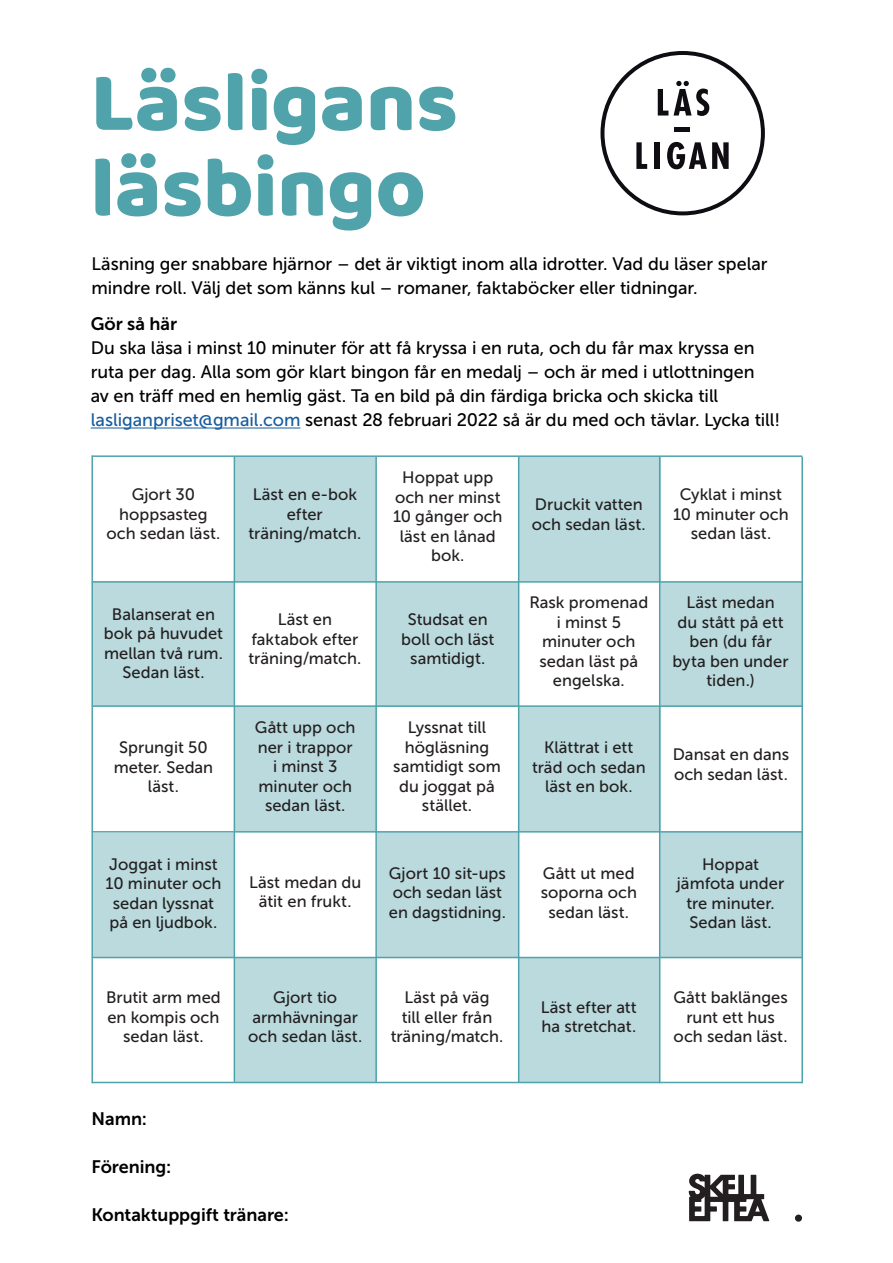
<style>
.page{position:relative;width:893px;height:1263px;background:#fff}
.page>*{position:absolute;margin:0;border:0;box-sizing:border-box;transform-origin:0 0}
.t1{font:85.5px "Baloo Bhaijaan";color:#50a3aa}
.t2{font:18px/24px "Museo Sans 500";letter-spacing:-.005em;color:#000001}
.t3{font:18px "Museo Sans 700";letter-spacing:-.005em;color:#000001}
.t4{font:16.5px/19.5px "Museo Sans 500";color:#231f20;text-align:center}
.s1{color:#175d9e}
</style>
<div class="page">
<div style="left:234px;top:457px;width:141px;height:124px;background:#badadd"></div>
<div style="left:519px;top:456px;width:141px;height:126px;background:#badadd"></div>
<div style="left:93px;top:581px;width:141px;height:124px;background:#badadd"></div>
<div style="left:376px;top:582px;width:143px;height:124px;background:#badadd"></div>
<div style="left:235px;top:706px;width:141px;height:126px;background:#badadd"></div>
<div style="left:519px;top:706px;width:141px;height:126px;background:#badadd"></div>
<div style="left:93px;top:832px;width:141px;height:125px;background:#badadd"></div>
<div style="left:377px;top:832px;width:142px;height:125px;background:#badadd"></div>
<div style="left:234px;top:957px;width:142px;height:125px;background:#badadd"></div>
<div style="left:518px;top:957px;width:141px;height:126px;background:#badadd"></div>
<div style="left:660px;top:832px;width:141px;height:125px;background:#badadd"></div>
<div style="left:660px;top:583px;width:141px;height:124px;background:#badadd"></div>
<hr style="left:92px;top:455px;width:710px;height:2px;background:#4ea3ab">
<hr style="left:92px;top:581px;width:710px;height:2px;background:#4ea3ab">
<hr style="left:92px;top:705px;width:710px;height:2px;background:#4ea3ab">
<hr style="left:92px;top:957px;width:711px;height:1px;background:#4ea3ab">
<hr style="left:92px;top:1082px;width:710px;height:1px;background:#4ea3ab">
<hr style="left:91px;top:455px;width:2px;height:628px;background:#4ea3ab">
<hr style="left:234px;top:457px;width:1px;height:625px;background:#4ea3ab">
<hr style="left:375px;top:457px;width:2px;height:625px;background:#4ea3ab">
<hr style="left:518px;top:457px;width:1px;height:625px;background:#4ea3ab">
<hr style="left:659px;top:457px;width:1px;height:626px;background:#4ea3ab">
<hr style="left:801px;top:457px;width:2px;height:626px;background:#4ea3ab">
<hr style="left:92px;top:831px;width:710px;height:1px;background:#4ea3ab">
<svg style="left:600px;top:51px;width:165px;height:164px"></svg>
<hr style="left:91px;top:428px;width:209px;height:1px;background:#175d9e">
<div style="left:795px;top:1214px;width:7px;height:8px;background:#231f20;border-radius:50%"></div>
<svg style="left:689px;top:1174px;width:80px;height:47px"></svg>
<p class="t1" style="left:91px;top:40px;width:369px">Läsligans</p>
<p class="t1" style="left:91px;top:125px;width:336px">läsbingo</p>
<p class="t2" style="left:91px;top:252px;width:678px">Läsning ger snabbare hjärnor – det är viktigt inom alla idrotter. Vad du läser spelar mindre roll. Välj det som känns kul – romaner, faktaböcker eller tidningar.</p>
<p class="t3" style="left:91px;top:314px;width:88px">Gör så här</p>
<p class="t2" style="left:91px;top:336px;width:665px">Du ska läsa i minst 10 minuter för att få kryssa i en ruta, och du får max kryssa en</p>
<p class="t2" style="left:91px;top:360px;width:665px">ruta per dag. Alla som gör klart bingon får en medalj – och är med i utlottningen</p>
<p class="t2" style="left:91px;top:384px;width:629px">av en träff med en hemlig gäst. Ta en bild på din färdiga bricka och skicka till</p>
<p class="t2" style="left:91px;top:408px;width:691px"><span class="s1">lasliganpriset@gmail.com</span> senast 28 februari 2022 så är du med och tävlar. Lycka till!</p>
<p class="t4" style="left:106px;top:485px;width:115px">Gjort 30 hoppsasteg och sedan läst.</p>
<p class="t4" style="left:104px;top:604px;width:121px">Balanserat en bok på huvudet mellan två rum.</p>
<p class="t4" style="left:122px;top:663px;width:84px">Sedan läst.</p>
<p class="t4" style="left:114px;top:738px;width:101px">Sprungit 50 meter. Sedan läst.</p>
<p class="t4" style="left:106px;top:854px;width:117px">Joggat i minst<br>10 minuter och sedan lyssnat på en ljudbok.</p>
<p class="t4" style="left:253px;top:485px;width:106px">Läst en e-bok efter</p>
<p class="t4" style="left:248px;top:524px;width:114px">träning/match.</p>
<p class="t4" style="left:248px;top:610px;width:114px">Läst en faktabok efter träning/match.</p>
<p class="t4" style="left:393px;top:468px;width:111px">Hoppat upp och ner minst<br>10 gånger och läst en lånad bok.</p>
<p class="t4" style="left:401px;top:610px;width:95px">Studsat en boll och läst samtidigt.</p>
<p class="t4" style="left:255px;top:718px;width:102px">Gått upp och ner i trappor i minst 3 minuter och sedan läst.</p>
<p class="t4" style="left:393px;top:718px;width:109px">Lyssnat till högläsning samtidigt som du joggat på stället.</p>
<p class="t4" style="left:532px;top:495px;width:115px;text-align:left">Druckit vatten och sedan läst.</p>
<p class="t4" style="left:673px;top:485px;width:117px">Cyklat i minst<br>10 minuter och sedan läst.</p>
<p class="t4" style="left:529px;top:593px;width:120px">Rask promenad</p>
<p class="t4" style="left:557px;top:612px;width:66px">i minst 5</p>
<p class="t4" style="left:539px;top:632px;width:100px">minuter och sedan läst på engelska.</p>
<p class="t4" style="left:673px;top:593px;width:118px">Läst medan<br>du stått på ett ben (du får byta ben under tiden.)</p>
<p class="t4" style="left:532px;top:738px;width:115px">Klättrat i ett träd och sedan läst en bok.</p>
<p class="t4" style="left:673px;top:745px;width:118px;text-align:left">Dansat en dans och sedan läst.</p>
<p class="t4" style="left:249px;top:872px;width:114px">Läst medan du ätit en frukt.</p>
<p class="t4" style="left:389px;top:863px;width:119px;text-align:left">Gjort 10 sit-ups och sedan läst en dagstidning.</p>
<p class="t4" style="left:541px;top:863px;width:98px">Gått ut med soporna och sedan läst.</p>
<p class="t4" style="left:677px;top:854px;width:109px">Hoppat jämfota under tre minuter.</p>
<p class="t4" style="left:689px;top:913px;width:84px">Sedan läst.</p>
<p class="t4" style="left:106px;top:988px;width:116px">Brutit arm med en kompis och sedan läst.</p>
<p class="t4" style="left:248px;top:988px;width:115px">Gjort tio armhävningar och sedan läst.</p>
<p class="t4" style="left:391px;top:988px;width:114px">Läst på väg<br>till eller från träning/match.</p>
<p class="t4" style="left:541px;top:997px;width:97px;text-align:left">Läst efter att ha stretchat.</p>
<p class="t4" style="left:673px;top:988px;width:116px">Gått baklänges runt ett hus och sedan läst.</p>
<p class="t3" style="left:91px;top:1108px;width:57px">Namn:</p>
<p class="t3" style="left:91px;top:1156px;width:81px">Förening:</p>
<p class="t3" style="left:91px;top:1204px;width:199px">Kontaktuppgift tränare:</p>
</div>
